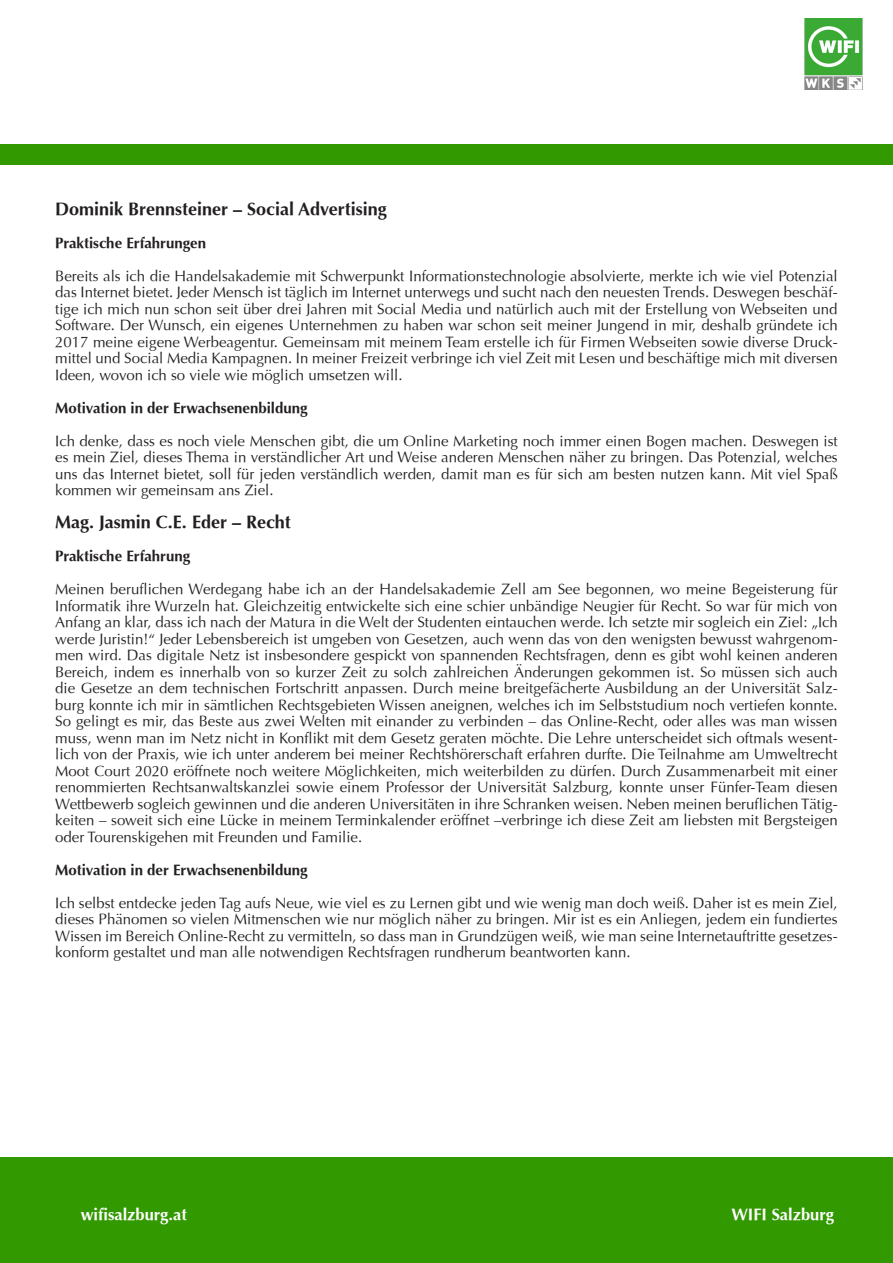
<style>
.page{position:relative;width:893px;height:1263px;background:#fff}
.page>*{position:absolute;margin:0;border:0;box-sizing:border-box;transform-origin:0 0}
.t1{font:700 18px "Optima";color:#231f20}
.t2{font:700 16.5px "Optima";color:#fff}
.t3{font:15px/16.5px "Optima";color:#231f20;text-align:justify}
.t4{font:700 15px "Optima";color:#231f20}
</style>
<div class="page">
<div style="left:0;top:1157px;width:893px;height:106px;background:#390"></div>
<div style="left:0;top:144px;width:893px;height:21px;background:#390"></div>
<img style="left:804px;top:18px;width:59px;height:71px">
<p class="t1" style="left:55px;top:198px;width:333px">Dominik Brennsteiner – Social Advertising</p>
<p class="t4" style="left:55px;top:234px;width:152px">Praktische Erfahrungen</p>
<p class="t3" style="left:55px;top:267px;width:784px">Bereits als ich die Handelsakademie mit Schwerpunkt Informationstechnologie absolvierte, merkte ich wie viel Potenzial das Internet bietet. Jeder Mensch ist täglich im Internet unterwegs und sucht nach den neuesten Trends. Deswegen beschäf&shy;tige ich mich nun schon seit über drei Jahren mit Social Media und natürlich auch mit der Erstellung von Webseiten und Software. Der Wunsch, ein eigenes Unternehmen zu haben war schon seit meiner Jungend in mir, deshalb gründete ich 2017 meine eigene Werbeagentur. Gemeinsam mit meinem Team erstelle ich für Firmen Webseiten sowie diverse Druck&shy;mittel und Social Media Kampagnen. In meiner Freizeit verbringe ich viel Zeit mit Lesen und beschäftige mich mit diversen Ideen, wovon ich so viele wie möglich umsetzen will.</p>
<p class="t4" style="left:55px;top:399px;width:254px">Motivation in der Erwachsenenbildung</p>
<p class="t3" style="left:55px;top:432px;width:784px">Ich denke, dass es noch viele Menschen gibt, die um Online Marketing noch immer einen Bogen machen. Deswegen ist es mein Ziel, dieses Thema in verständlicher Art und Weise anderen Menschen näher zu bringen. Das Potenzial, welches uns das Internet bietet, soll für jeden verständlich werden, damit man es für sich am besten nutzen kann. Mit viel Spaß kommen wir gemeinsam ans Ziel.</p>
<p class="t1" style="left:55px;top:512px;width:237px">Mag. Jasmin C.E. Eder – Recht</p>
<p class="t4" style="left:55px;top:547px;width:136px">Praktische Erfahrung</p>
<p class="t3" style="left:55px;top:581px;width:784px">Meinen beruflichen Werdegang habe ich an der Handelsakademie Zell am See begonnen, wo meine Begeisterung für Informatik ihre Wurzeln hat. Gleichzeitig entwickelte sich eine schier unbändige Neugier für Recht. So war für mich von Anfang an klar, dass ich nach der Matura in die Welt der Studenten eintauchen werde. Ich setzte mir sogleich ein Ziel: „Ich werde Juristin!“ Jeder Lebensbereich ist umgeben von Gesetzen, auch wenn das von den wenigsten bewusst wahrgenom&shy;men wird. Das digitale Netz ist insbesondere gespickt von spannenden Rechtsfragen, denn es gibt wohl keinen anderen Bereich, indem es innerhalb von so kurzer Zeit zu solch zahlreichen Änderungen gekommen ist. So müssen sich auch die Gesetze an dem technischen Fortschritt anpassen. Durch meine breitgefächerte Ausbildung an der Universität Salz&shy;burg konnte ich mir in sämtlichen Rechtsgebieten Wissen aneignen, welches ich im Selbststudium noch vertiefen konnte.<br>So gelingt es mir, das Beste aus zwei Welten mit einander zu verbinden – das Online-Recht, oder alles was man wissen muss, wenn man im Netz nicht in Konflikt mit dem Gesetz geraten möchte. Die Lehre unterscheidet sich oftmals wesent&shy;lich von der Praxis, wie ich unter anderem bei meiner Rechtshörerschaft erfahren durfte. Die Teilnahme am Umweltrecht Moot Court 2020 eröffnete noch weitere Möglichkeiten, mich weiterbilden zu dürfen. Durch Zusammenarbeit mit einer renommierten Rechtsanwaltskanzlei sowie einem Professor der Universität Salzburg, konnte unser Fünfer-Team diesen Wettbewerb sogleich gewinnen und die anderen Universitäten in ihre Schranken weisen. Neben meinen beruflichen Tätig&shy;keiten – soweit sich eine Lücke in meinem Terminkalender eröffnet –verbringe ich diese Zeit am liebsten mit Bergsteigen oder Tourenskigehen mit Freunden und Familie.</p>
<p class="t4" style="left:55px;top:861px;width:254px">Motivation in der Erwachsenenbildung</p>
<p class="t3" style="left:55px;top:894px;width:784px">Ich selbst entdecke jeden Tag aufs Neue, wie viel es zu Lernen gibt und wie wenig man doch weiß. Daher ist es mein Ziel, dieses Phänomen so vielen Mitmenschen wie nur möglich näher zu bringen. Mir ist es ein Anliegen, jedem ein fundiertes Wissen im Bereich Online-Recht zu vermitteln, so dass man in Grundzügen weiß, wie man seine Internetauftritte gesetzes&shy;konform gestaltet und man alle notwendigen Rechtsfragen rundherum beantworten kann.</p>
<p class="t2" style="left:81px;top:1204px;width:108px">wifisalzburg.at</p>
<p class="t2" style="left:731px;top:1204px;width:104px">WIFI Salzburg</p>
</div>
